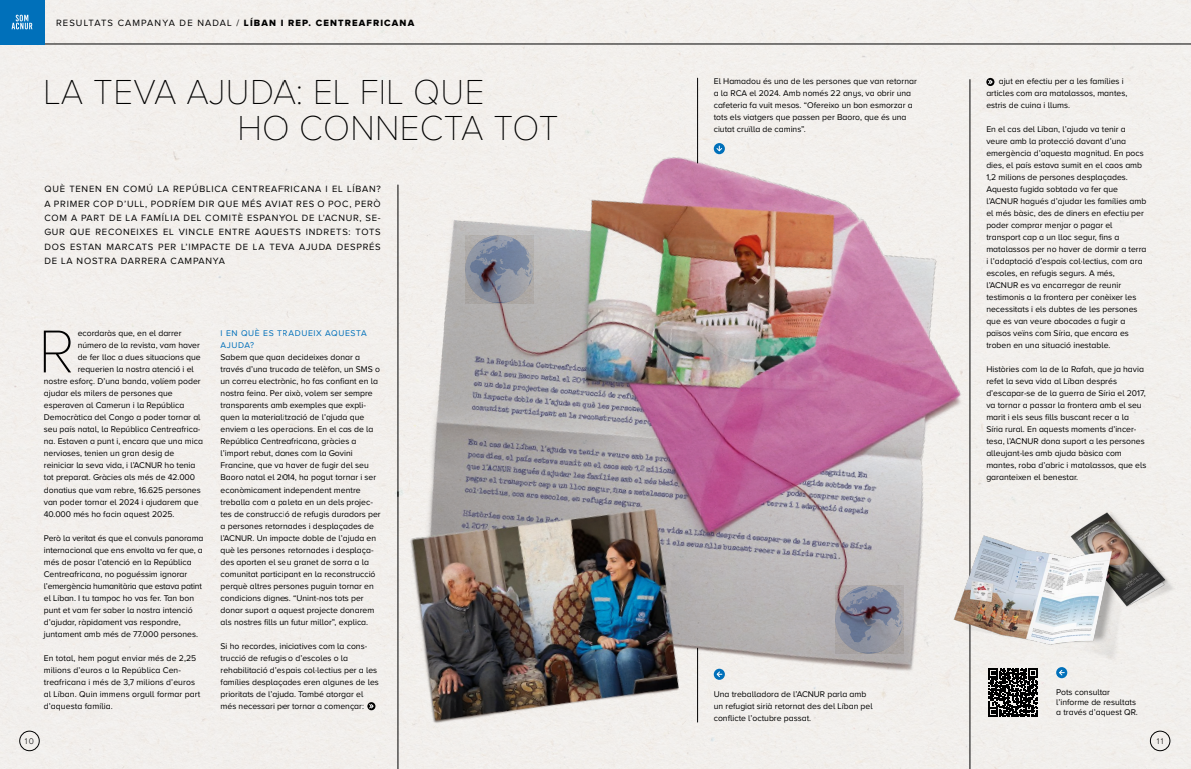
<style>
.page{position:relative;width:1191px;height:769px;background:#fff}
.page>*{position:absolute;margin:0;border:0;box-sizing:border-box;transform-origin:0 0}
.t1{font:100 62.6px "Proxima Nova A";color:#000}
.t2{font:100 36px/36.8px "Proxima Nova A";letter-spacing:.01em;color:#000}
.t3{font:9.4px/14.3px "Proxima Nova A";letter-spacing:.08em;color:#000;text-align:justify}
.t4{font:9.4px "Proxima Nova A";letter-spacing:.12em;color:#000}
.t5{font:8.6px/12px "Proxima Nova A";color:#000}
.t6{font:8.6px/12px "Proxima Nova A";letter-spacing:.07em;color:#0070ba}
.t7{font:300 8.5px "Proxima Nova";color:#000}
.s1{font-family:"Proxima Nova A Extrabld"}
</style>
<div class="page">
<div style="left:0;top:0;width:1191px;height:768px;background:#f2efec"></div>
<div style="left:20px;top:730px;width:19px;height:20px;border:1px solid #000;border-radius:50%"></div>
<hr style="left:398px;top:491px;width:1px;height:277px;background:#000">
<hr style="left:44px;top:44px;width:1147px;height:1px;background:#000">
<svg style="left:1056px;top:666px;width:11px;height:12px"></svg>
<svg style="left:1058px;top:669px;width:6px;height:6px"></svg>
<svg style="left:988px;top:667px;width:49px;height:49px"></svg>
<div style="left:1150px;top:730px;width:20px;height:20px;border:1px solid #000;border-radius:50%"></div>
<hr style="left:969px;top:79px;width:1px;height:689px;background:#000">
<img style="left:970px;top:508px;width:208px;height:158px">
<div style="left:0;top:0;width:44px;height:44px;background:#0070ba"></div>
<svg style="left:12px;top:15px;width:20px;height:14px"></svg>
<svg style="left:367px;top:701px;width:8px;height:9px"></svg>
<svg style="left:369px;top:703px;width:5px;height:5px"></svg>
<svg style="left:986px;top:78px;width:8px;height:8px"></svg>
<svg style="left:988px;top:79px;width:5px;height:5px"></svg>
<img style="left:398px;top:140px;width:572px;height:610px">
<hr style="left:697px;top:78px;width:1px;height:85px;background:#000">
<p class="t4" style="left:56px;top:18px;width:360px">RESULTATS CAMPANYA DE NADAL / <span class="s1">LÍBAN I REP. CENTREAFRICANA</span></p>
<h2 class="t2" style="left:237px;top:73px;width:323px;text-indent:-194px">LA TEVA AJUDA: EL FIL QUE<br>HO CONNECTA TOT</h2>
<p class="t5" style="left:714px;top:75px;width:205px">El Hamadou és una de les persones que van retornar a la RCA el 2024. Amb només 22 anys, va obrir una cafeteria fa vuit mesos. “Ofereixo un bon esmorzar a tots els viatgers que passen per Baoro, que és una ciutat cruïlla de camins”.</p>
<p class="t3" style="left:45px;top:182px;width:338px">QUÈ TENEN EN COMÚ LA REPÚBLICA CENTREAFRICANA I EL LÍBAN?<br>A PRIMER COP D’ULL, PODRÍEM DIR QUE MÉS AVIAT RES O POC, PERÒ COM A PART DE LA FAMÍLIA DEL COMITÈ ESPANYOL DE L’ACNUR, SE-GUR QUE RECONEIXES EL VINCLE ENTRE AQUESTS INDRETS: TOTS DOS ESTAN MARCATS PER L’IMPACTE DE LA TEVA AJUDA DESPRÉS DE LA NOSTRA DARRERA CAMPANYA</p>
<h1 class="t1" style="left:38px;top:317px;width:38px">R</h1>
<p class="t5" style="left:78px;top:327px;width:105px">ecordaràs que, en el darrer</p>
<p class="t5" style="left:78px;top:339px;width:124px">número de la revista, vam haver</p>
<p class="t5" style="left:78px;top:351px;width:125px">de fer lloc a dues situacions que</p>
<p class="t5" style="left:78px;top:363px;width:118px">requerien la nostra atenció i el</p>
<p class="t5" style="left:44px;top:375px;width:158px">nostre esforç. D’una banda, volíem poder</p>
<p class="t5" style="left:44px;top:387px;width:130px">ajudar els milers de persones que</p>
<p class="t5" style="left:44px;top:399px;width:142px">esperaven al Camerun i la República</p>
<p class="t5" style="left:44px;top:411px;width:158px">Democràtica del Congo a poder tornar al</p>
<p class="t5" style="left:44px;top:423px;width:158px">seu país natal, la República Centreafrica-</p>
<p class="t5" style="left:44px;top:435px;width:161px">na. Estaven a punt i, encara que una mica</p>
<p class="t5" style="left:44px;top:447px;width:132px">nervioses, tenien un gran desig de</p>
<p class="t5" style="left:44px;top:459px;width:153px">reiniciar la seva vida, i l’ACNUR ho tenia</p>
<p class="t5" style="left:44px;top:471px;width:153px">tot preparat. Gràcies als més de 42.000</p>
<p class="t5" style="left:44px;top:483px;width:158px">donatius que vam rebre, 16.625 persones</p>
<p class="t5" style="left:44px;top:495px;width:156px">van poder tornar el 2024 i ajudarem que</p>
<p class="t5" style="left:44px;top:507px;width:132px">40.000 més ho facin aquest 2025.</p>
<p class="t5" style="left:44px;top:531px;width:161px">Però la veritat és que el convuls panorama internacional que ens envolta va fer que, a més de posar l’atenció en la República Centreafricana, no poguéssim ignorar l’emergència humanitària que estava patint el Líban. I tu tampoc ho vas fer. Tan bon punt et vam fer saber la nostra intenció d’ajudar, ràpidament vas respondre, juntament amb més de 77.000 persones.</p>
<p class="t5" style="left:44px;top:651px;width:158px">En total, hem pogut enviar més de 2,25 milions d’euros a la República Cen&shy;treafricana i més de 3,7 milions d’euros al Líban. Quin immens orgull formar part d’aquesta família.</p>
<p class="t7" style="left:25px;top:734px;width:11px">10</p>
<p class="t6" style="left:221px;top:327px;width:148px">I EN QUÈ ES TRADUEIX AQUESTA<br>AJUDA?</p>
<p class="t5" style="left:221px;top:351px;width:162px">Sabem que quan decideixes donar a través d’una trucada de telèfon, un SMS o un correu electrònic, ho fas confiant en la nostra feina. Per això, volem ser sempre transparents amb exemples que expli&shy;quen la materialització de l’ajuda que enviem a les operacions. En el cas de la República Centreafricana, gràcies a l’import rebut, dones com la Govini Francine, que va haver de fugir del seu Baoro natal el 2014, ha pogut tornar i ser econòmicament independent mentre treballa com a paleta en un dels projec&shy;tes de construcció de refugis duradors per a persones retornades i desplaçades de l’ACNUR. Un impacte doble de l’ajuda en què les persones retornades i desplaça&shy;des aporten el seu granet de sorra a la comunitat participant en la reconstrucció perquè altres persones puguin tornar en condicions dignes. “Unint-nos tots per donar suport a aquest projecte donarem als nostres fills un futur millor”, explica.</p>
<p class="t5" style="left:221px;top:639px;width:160px">Si ho recordes, iniciatives com la cons&shy;trucció de refugis o d’escoles o la rehabilitació d’espais col·lectius per a les famílies desplaçades eren algunes de les prioritats de l’ajuda. També atorgar el més necessari per tornar a començar:</p>
<p class="t5" style="left:714px;top:687px;width:160px">Una treballadora de l’ACNUR parla amb un refugiat sirià retornat des del Líban pel conflicte l’octubre passat.</p>
<p class="t5" style="left:986px;top:75px;width:142px;text-indent:12px">ajut en efectiu per a les famílies i articles com ara matalassos, mantes, estris de cuina i llums.</p>
<p class="t5" style="left:986px;top:123px;width:162px">En el cas del Líban, l’ajuda va tenir a veure amb la protecció davant d’una emergència d’aquesta magnitud. En pocs dies, el país estava sumit en el caos amb 1,2 milions de persones desplaçades.<br>Aquesta fugida sobtada va fer que l’ACNUR hagués d’ajudar les famílies amb el més bàsic, des de diners en efectiu per poder comprar menjar o pagar el transport cap a un lloc segur, fins a matalassos per no haver de dormir a terra i l’adaptació d’espais col·lectius, com ara escoles, en refugis segurs. A més, l’ACNUR es va encarregar de reunir testimonis a la frontera per conèixer les necessitats i els dubtes de les persones que es van veure abocades a fugir a països veïns com Síria, que encara es troben en una situació inestable.</p>
<p class="t5" style="left:986px;top:363px;width:161px">Històries com la de la Rafah, que ja havia refet la seva vida al Líban després d’escapar-se de la guerra de Síria el 2017, va tornar a passar la frontera amb el seu marit i els seus fills buscant recer a la Síria rural. En aquests moments d’incer&shy;tesa, l’ACNUR dona suport a les persones alleujant-les amb ajuda bàsica com mantes, roba d’abric i matalassos, que els garanteixen el benestar.</p>
<p class="t5" style="left:1056px;top:686px;width:83px;line-height:10px">Pots consultar l’informe de resultats a través d’aquest QR.</p>
<p class="t7" style="left:1156px;top:734px;width:8px">11</p>
</div>
